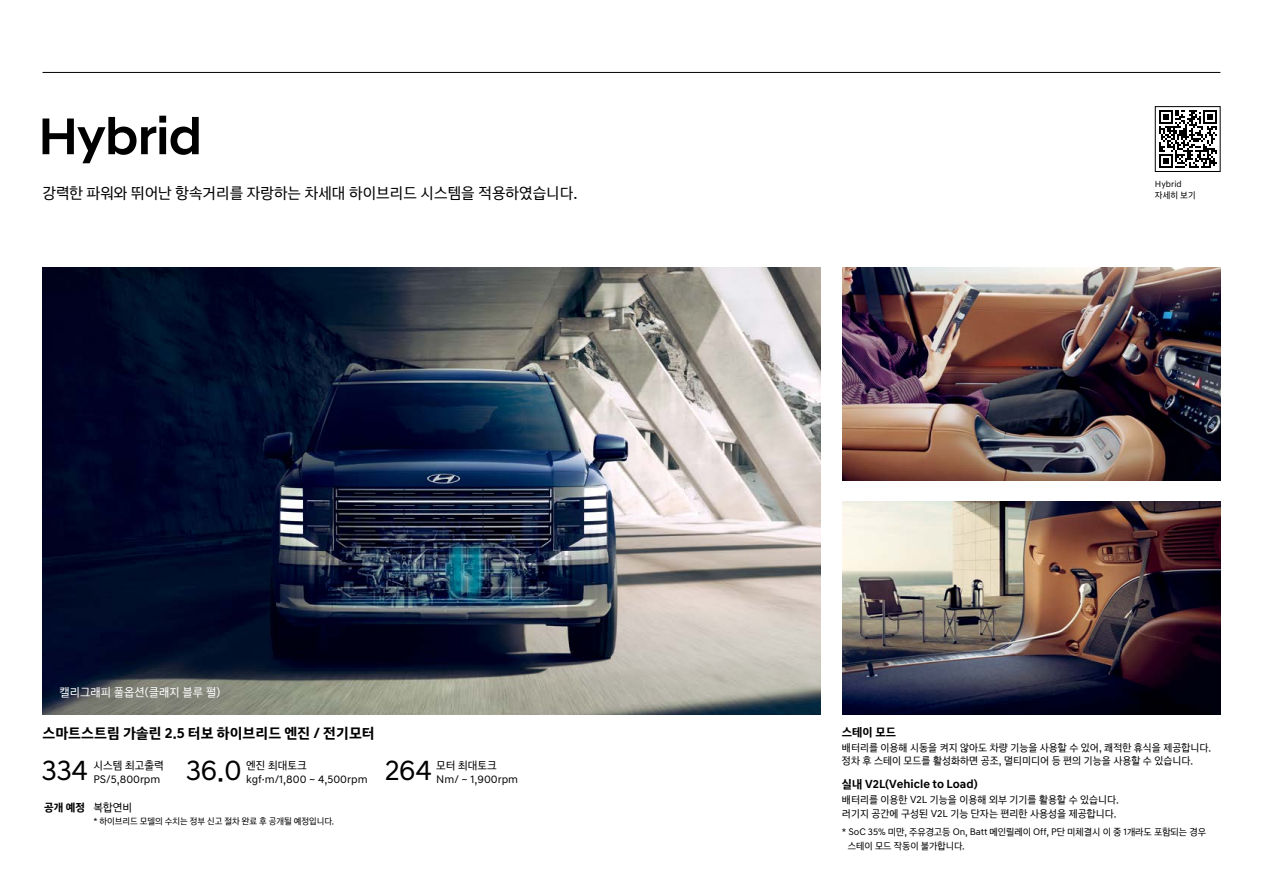
<style>
.page{position:relative;width:1263px;height:893px;background:#fff}
.page>*{position:absolute;margin:0;border:0;box-sizing:border-box;transform-origin:0 0}
.t1{font:52.5px "Hyundai Sans Head KROTF Medium";letter-spacing:-.01em;color:#000}
.t2{font:29.25px "Hyundai Sans Text KROTF Regular";letter-spacing:-.02em;color:#000}
.t3{font:15.75px "Hyundai Sans Text KROTF Regular";color:#000}
.t4{font:15px "Hyundai Sans Text KROTF Bold";color:#000}
.t5{font:12px "Hyundai Sans Text KROTF Bold";color:#000}
.t6{font:12px "Hyundai Sans Text KROTF Regular";color:#fff}
.t7{font:11.25px/14.2px "Hyundai Sans Text KROTF Regular";color:#000}
.t8{font:11.25px "Hyundai Sans Text KROTF Bold";color:#000}
.t9{font:10.5px/13.5px "Hyundai Sans Text KROTF Regular";color:#000}
.t10{font:9.75px/13.5px "Hyundai Sans Text KROTF Regular";letter-spacing:-.01em;color:#000}
.t11{font:9px/11.2px "Hyundai Sans Text KROTF Regular";letter-spacing:-.01em;color:#000}
</style>
<div class="page">
<img style="left:43px;top:268px;width:778px;height:446px">
<img style="left:842px;top:268px;width:378px;height:212px">
<img style="left:842px;top:502px;width:378px;height:212px">
<svg style="left:1159px;top:110px;width:57px;height:58px"></svg>
<div style="left:1155px;top:106px;width:65px;height:66px;border:1px solid #000"></div>
<hr style="left:43px;top:72px;width:1177px;height:1px;background:#000">
<h1 class="t1" style="left:39px;top:105px;width:165px">Hybrid</h1>
<h3 class="t3" style="left:43px;top:183px;width:536px">강력한 파워와 뛰어난 항속거리를 자랑하는 차세대 하이브리드 시스템을 적용하였습니다.</h3>
<p class="t6" style="left:60px;top:685px;width:162px">캘리그래피 풀옵션(클래지 블루 펄)</p>
<h3 class="t4" style="left:43px;top:723px;width:334px">스마트스트림 가솔린 2.5 터보 하이브리드 엔진 / 전기모터</h3>
<h2 class="t2" style="left:41px;top:752px;width:48px">334</h2>
<p class="t7" style="left:93px;top:758px;width:72px">시스템 최고출력<br>PS/5,800rpm</p>
<h2 class="t2" style="left:186px;top:752px;width:58px">36.0</h2>
<p class="t7" style="left:246px;top:758px;width:123px">엔진 최대토크 kgf·m/1,800 ~ 4,500rpm</p>
<h2 class="t2" style="left:385px;top:752px;width:49px">264</h2>
<p class="t7" style="left:436px;top:758px;width:83px">모터 최대토크<br>Nm/ ~ 1,900rpm</p>
<p class="t8" style="left:44px;top:800px;width:43px">공개 예정</p>
<p class="t7" style="left:93px;top:800px;width:40px">복합연비</p>
<p class="t11" style="left:93px;top:815px;width:242px">* 하이브리드 모델의 수치는 정부 신고 절차 완료 후 공개될 예정입니다.</p>
<p class="t11" style="left:1155px;top:178px;width:42px">Hybrid 자세히 보기</p>
<p class="t5" style="left:842px;top:724px;width:56px">스테이 모드</p>
<p class="t9" style="left:842px;top:741px;width:371px">배터리를 이용해 시동을 켜지 않아도 차량 기능을 사용할 수 있어, 쾌적한 휴식을 제공합니다. 정차 후 스테이 모드를 활성화하면 공조, 멀티미디어 등 편의 기능을 사용할 수 있습니다.</p>
<p class="t5" style="left:842px;top:776px;width:137px">실내 V2L(Vehicle to Load)</p>
<p class="t9" style="left:842px;top:793px;width:279px">배터리를 이용한 V2L 기능을 이용해 외부 기기를 활용할 수 있습니다. 러기지 공간에 구성된 V2L 기능 단자는 편리한 사용성을 제공합니다.</p>
<p class="t10" style="left:848px;top:825px;width:360px;text-indent:-6px">* SoC 35% 미만, 주유경고등 On, Batt 메인릴레이 Off, P단 미체결시 이 중 1개라도 포함되는 경우 스테이 모드 작동이 불가합니다.</p>
</div>
